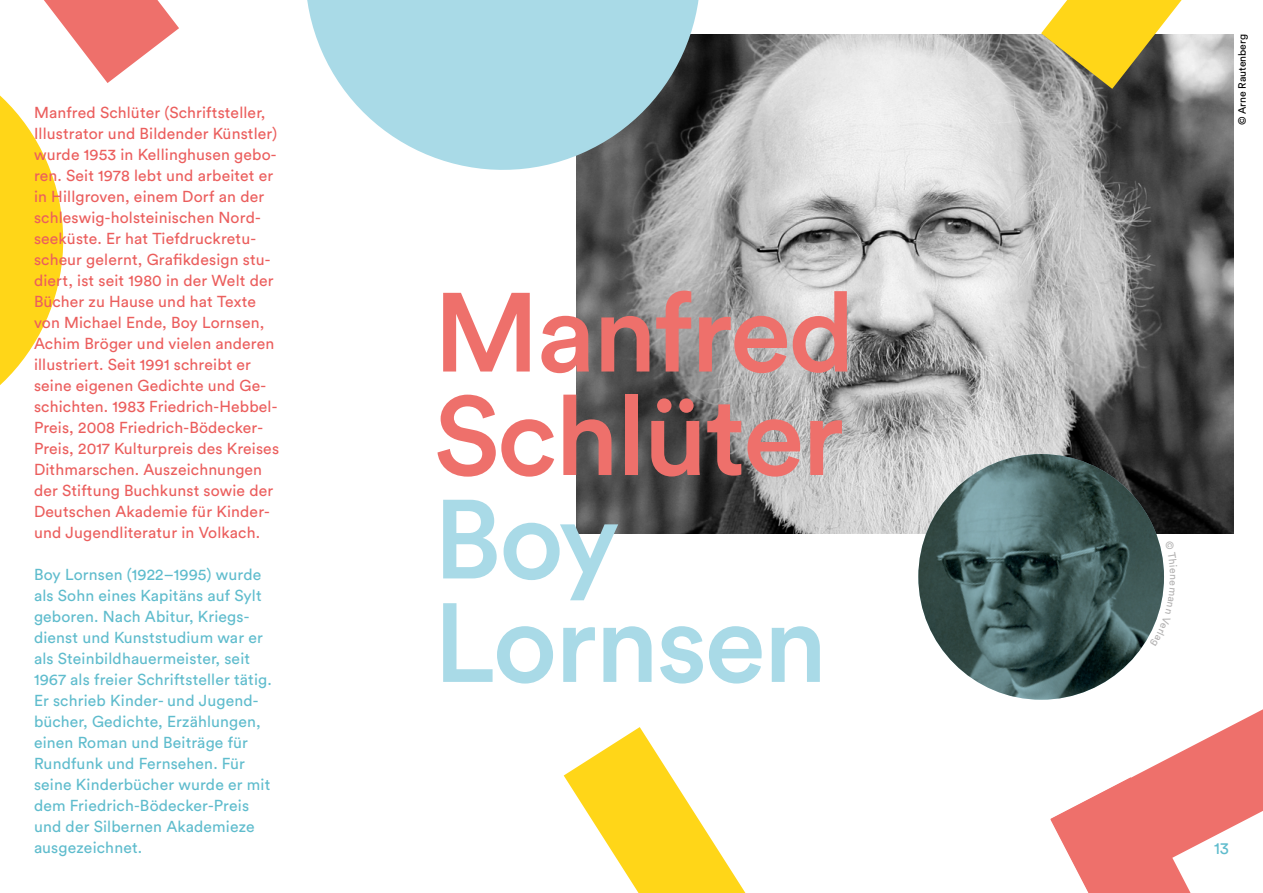
<style>
.page{position:relative;width:1263px;height:893px;background:#fff}
.page>*{position:absolute;margin:0;border:0;box-sizing:border-box;transform-origin:0 0}
.t1{font:500 111px/103.5px "Circular Std";letter-spacing:-.02em;color:#ee706b}
.t2{font:500 111px/103.5px "Circular Std";letter-spacing:-.02em;color:#a9dae7}
.t3{font:16.5px "Circular Std";color:#5fbccd}
.t4{font:15.75px/21px "Circular Std";letter-spacing:.01em;color:#eb5e5d}
.t5{font:15.75px/21px "Circular Std";letter-spacing:.01em;color:#5fbccd}
.t6{font:10.5px "Circular Std";color:#000}
</style>
<div class="page">
<img style="left:576px;top:34px;width:657px;height:500px">
<svg style="left:307px;top:0;width:420px;height:197px;fill:#a9dae7"></svg>
<svg style="left:0;top:0;width:179px;height:385px"></svg>
<svg style="left:1041px;top:0;width:140px;height:89px"></svg>
<svg style="left:564px;top:727px;width:181px;height:166px"></svg>
<svg style="left:1050px;top:709px;width:213px;height:184px"></svg>
<img style="left:918px;top:454px;width:246px;height:246px">
<svg style="left:1149px;top:540px;width:15px;height:106px"></svg>
<p class="t4" style="left:34px;top:102px;width:247px">Manfred Schlüter (Schriftsteller, Illustrator und Bildender Künstler) wurde 1953 in Kellinghusen gebo&shy;ren. Seit 1978 lebt und arbeitet er in Hillgroven, einem Dorf an der schleswig-holsteinischen Nord&shy;seeküste. Er hat Tiefdruckretu&shy;scheur gelernt, Grafikdesign stu&shy;diert, ist seit 1980 in der Welt der Bücher zu Hause und hat Texte von Michael Ende, Boy Lornsen, Achim Bröger und vielen anderen illustriert. Seit 1991 schreibt er seine eigenen Gedichte und Ge&shy;schichten. 1983 Friedrich-Hebbel-Preis, 2008 Friedrich-Bödecker-Preis, 2017 Kulturpreis des Kreises Dithmarschen. Auszeichnungen der Stiftung Buchkunst sowie der Deutschen Akademie für Kinder&shy;und Jugendliteratur in Volkach.</p>
<p class="t5" style="left:34px;top:564px;width:239px">Boy Lornsen (1922–1995) wurde als Sohn eines Kapitäns auf Sylt geboren. Nach Abitur, Kriegs&shy;dienst und Kunststudium war er als Steinbildhauermeister, seit<br>1967 als freier Schriftsteller tätig.<br>Er schrieb Kinder- und Jugend&shy;bücher, Gedichte, Erzählungen, einen Roman und Beiträge für<br>Rundfunk und Fernsehen. Für seine Kinderbücher wurde er mit dem Friedrich-Bödecker-Preis und der Silbernen Akademieze ausgezeichnet.</p>
<h1 class="t1" style="left:434px;top:279px;width:423px">Manfred<br>Schlüter</h1>
<h1 class="t2" style="left:434px;top:486px;width:395px">Boy<br>Lornsen</h1>
<p class="t6" style="left:1236px;top:125px;width:93px;rotate:-90deg">© Arne Rautenberg</p>
<p class="t3" style="left:1214px;top:838px;width:16px">13</p>
</div>
